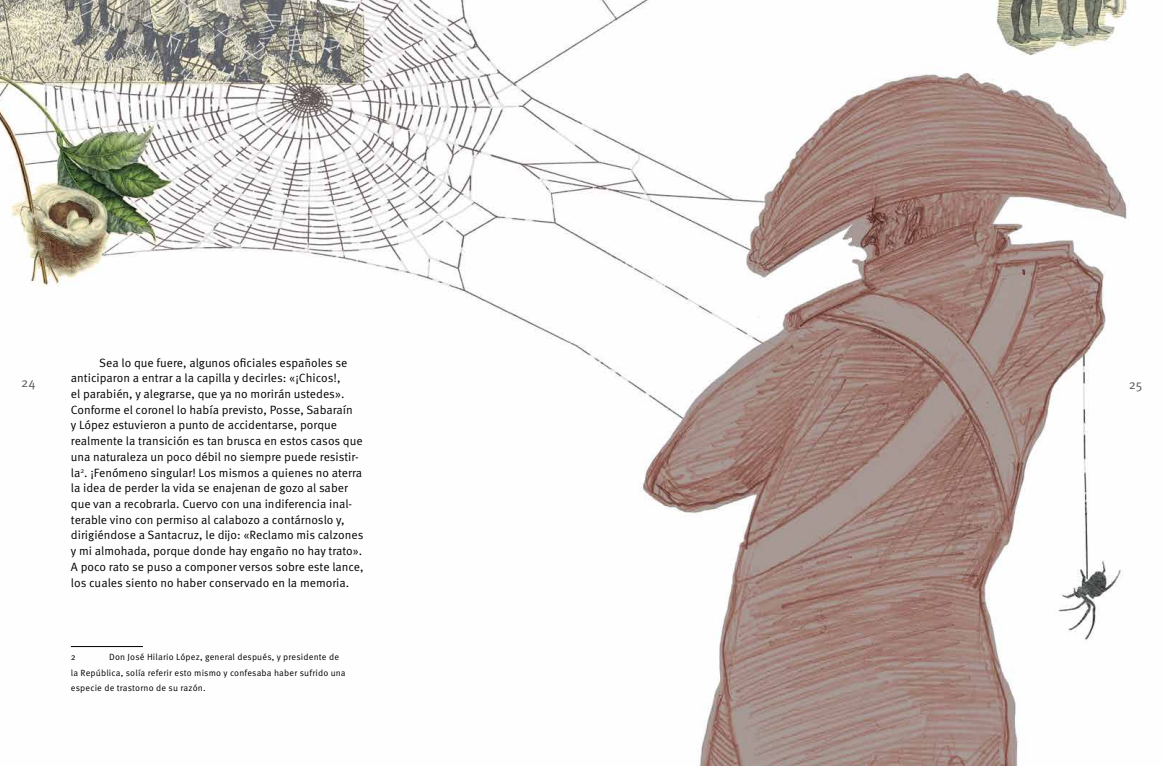
<style>
.page{position:relative;width:1163px;height:766px;background:#fff}
.page>*{position:absolute;margin:0;border:0;box-sizing:border-box;transform-origin:0 0}
.t1{font:13px "Meta Pro";color:#58595b}
.t2{font:12px/15.7px "Meta Pro";color:#000}
.t3{font:9px/15.7px "Meta Pro";letter-spacing:.02em;color:#000}
</style>
<div class="page">
<img style="left:0;top:0;width:1129px;height:765px">
<hr style="left:71px;top:646px;width:72px;height:1px;background:#000">
<p class="t2" style="left:71px;top:355px;width:294px;text-indent:28px">Sea lo que fuere, algunos oficiales españ oles se anticiparon a entrar a la capilla y decirles: «¡Chicos!,<br>el parabién, y alegrarse, que ya no morirán ustedes».<br>Conforme el coronel lo había previsto, Posse, Sabaraín<br>y López estuvieron a punto de accidentarse, porque realmente la transición es tan brusca en estos casos que una naturaleza un poco débil no siempre puede resistir&shy;la<sup>2</sup>. ¡Fenómeno singular! Los mismos a quienes no aterra la idea de perder la vida se enajenan de gozo al saber que van a recobrarla. Cuervo con una indiferencia inal&shy;terable vino con permiso al calabozo a contárnoslo y, dirigiéndose a Santacruz, le dijo: «Reclamo mis calzones y mi almohada, porque donde hay engaño no hay trato».<br>A poco rato se puso a componer versos sobre este lance, los cuales siento no haber conservado en la memoria.</p>
<p class="t1" style="left:21px;top:374px;width:16px">24</p>
<p class="t1" style="left:1128px;top:376px;width:15px">25</p>
<p class="t3" style="left:71px;top:649px;width:276px;text-indent:38px">Don José Hilario López, general después, y presidente de la República, solía referir esto mismo y confesaba haber sufrido una especie de trastorno de su razón.</p>
<p class="t3" style="left:71px;top:649px;width:6px">2</p>
</div>
